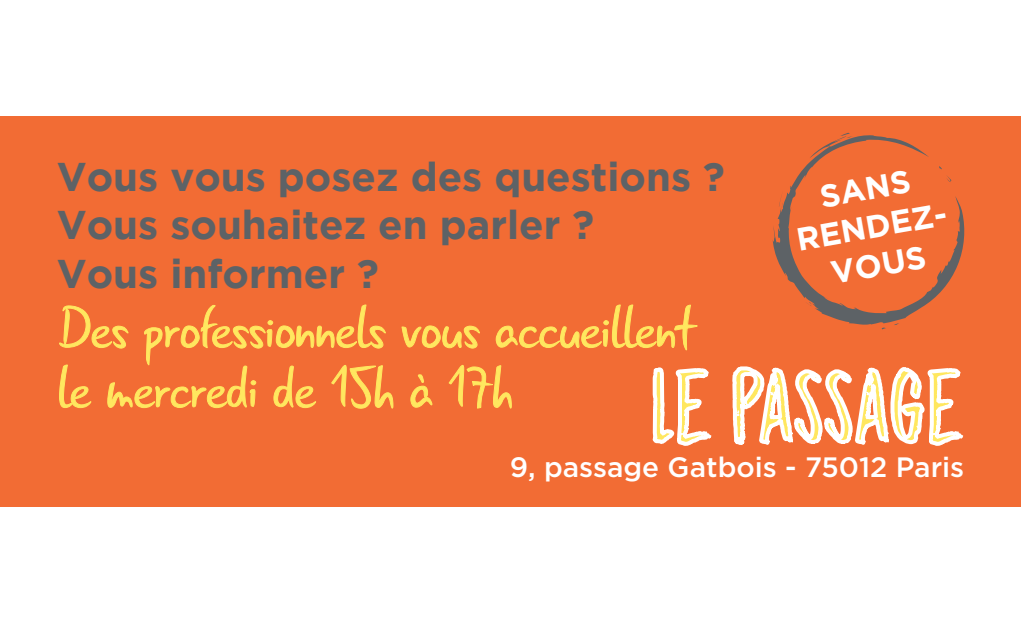
<style>
.page{position:relative;width:1021px;height:624px;background:#fff}
.page>*{position:absolute;margin:0;border:0;box-sizing:border-box;transform-origin:0 0}
.t1{font:104px "DK Midnight Chalker";letter-spacing:-.01em;color:#ffe75f}
.t2{font:60px/60px "Gunny Rewritten";letter-spacing:-.02em;color:#ffe75f}
.t3{font:700 40px/48px "Gotham";color:#5d6266}
.t4{font:700 32px/38.4px "Gotham";color:#fff;text-align:center}
.t5{font:500 28px "Gotham";color:#fff}
</style>
<div class="page">
<div style="left:0;top:116px;width:1020px;height:391px;background:#f26c34"></div>
<svg style="left:59px;top:304px;width:335px;height:105px"></svg>
<svg style="left:401px;top:304px;width:311px;height:142px"></svg>
<svg style="left:732px;top:366px;width:232px;height:80px"></svg>
<svg style="left:772px;top:135px;width:193px;height:190px"></svg>
<svg style="left:840px;top:133px;width:13px;height:5px"></svg>
<svg style="left:778px;top:191px;width:5px;height:16px"></svg>
<svg style="left:805px;top:301px;width:7px;height:5px"></svg>
<svg style="left:879px;top:323px;width:20px;height:7px"></svg>
<p class="t3" style="left:57px;top:152px;width:669px">Vous vous posez des questions ?<br>Vous souhaitez en parler ?<br>Vous informer ?</p>
<h2 class="t2" style="left:57px;top:300px;width:638px">Des professionnels vous accueillent le mercredi de 15h à 17h</h2>
<p class="t4" style="left:786px;top:182px;width:156px;rotate:-10deg">SANS<br>RENDEZ-<br>VOUS</p>
<h1 class="t1" style="left:651px;top:349px;width:314px">LE PASSAGE</h1>
<p class="t5" style="left:510px;top:448px;width:456px">9, passage Gatbois - 75012 Paris</p>
</div>
